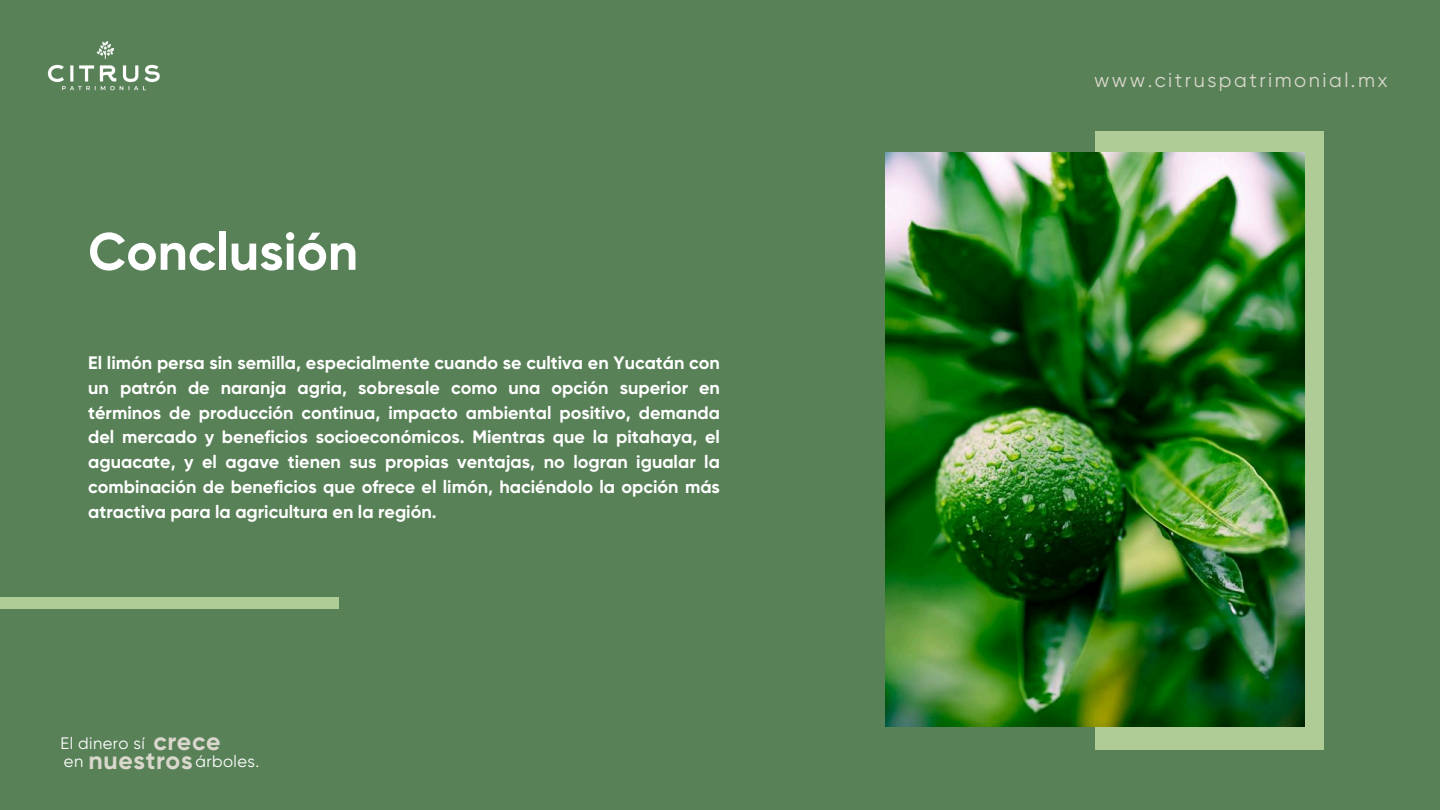
<style>
.page{position:relative;width:1440px;height:810px;background:#588157}
.page>*{position:absolute;margin:0;border:0;box-sizing:border-box;transform-origin:0 0}
.t1{font:700 52.5px "Gilroy";color:#fff}
.t2{font:700 24.9px "Gilroy";letter-spacing:.025em;color:#dad7cd}
.t3{font:20px "Gilroy";letter-spacing:.125em;color:#dad7cd}
.t4{font:700 18px/24.8px "Gilroy";color:#fff;text-align:justify}
.t5{font:16.6px "Gilroy";letter-spacing:.025em;color:#fff}
</style>
<div class="page">
<img style="left:47px;top:41px;width:113px;height:50px">
<div style="left:0;top:597px;width:339px;height:12px;background:#afcb96"></div>
<div style="left:1095px;top:131px;width:229px;height:618px;background:#afcb96"></div>
<img style="left:886px;top:152px;width:418px;height:575px">
<p class="t1" style="left:88px;top:220px;width:271px">Conclusión</p>
<h3 class="t4" style="left:88px;top:350px;width:633px">El limón persa sin semilla, especialmente cuando se cultiva en Yucatán con un patrón de naranja agria, sobresale como una opción superior en términos de producción continua, impacto ambiental positivo, demanda del mercado y beneficios socioeconómicos. Mientras que la pitahaya, el aguacate, y el agave tienen sus propias ventajas, no logran igualar la combinación de beneficios que ofrece el limón, haciéndolo la opción más atractiva para la agricultura en la región.</h3>
<h4 class="t5" style="left:60px;top:734px;width:86px">El dinero sí</h4>
<h2 class="t2" style="left:153px;top:726px;width:69px">crece</h2>
<p class="t5" style="left:64px;top:752px;width:21px">en</p>
<h2 class="t2" style="left:88px;top:745px;width:106px">nuestros</h2>
<p class="t5" style="left:195px;top:752px;width:65px">árboles.</p>
<h1 class="t3" style="left:1094px;top:68px;width:295px">www.citruspatrimonial.mx</h1>
</div>
